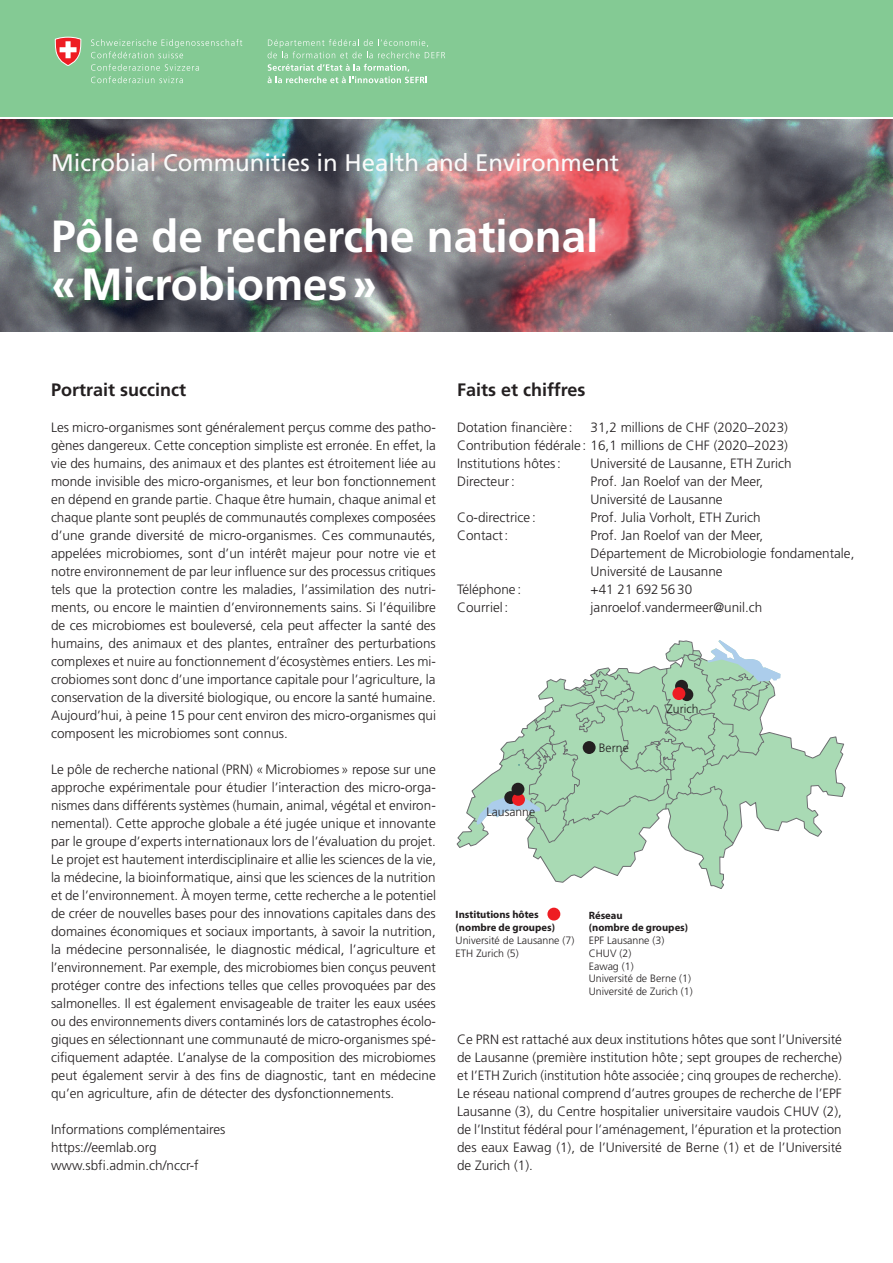
<style>
.page{position:relative;width:893px;height:1263px;background:#fff}
.page>*{position:absolute;margin:0;border:0;box-sizing:border-box;transform-origin:0 0}
.t1{font:700 45px/48px "Frutiger LT Std";color:#fff}
.t2{font:24px "Frutiger LT Std";color:#fafafa}
.t3{font:700 18px "Frutiger LT Std";color:#231f20}
.t4{font:300 13.5px/18px "Frutiger LT Std";color:#231f20;text-align:justify}
.t5{font:300 12.15px "Frutiger LT Std";color:#231f20}
.t6{font:300 10.65px/12.8px "Frutiger LT Std";color:#231f20}
.t7{font:700 10.65px/12.8px "Myriad Pro";color:#231f20}
</style>
<div class="page">
<div style="left:0;top:0;width:893px;height:117px;background:#84ca94"></div>
<svg style="left:268px;top:39px;width:177px;height:19px"></svg>
<svg style="left:267px;top:64px;width:160px;height:19px"></svg>
<svg style="left:91px;top:39px;width:151px;height:19px"></svg>
<svg style="left:91px;top:64px;width:108px;height:19px"></svg>
<svg style="left:55px;top:37px;width:27px;height:29px"></svg>
<img style="left:0;top:119px;width:893px;height:213px">
<svg style="left:456px;top:674px;width:390px;height:215px"></svg>
<svg style="left:473px;top:640px;width:307px;height:204px"></svg>
<div style="left:504px;top:791px;width:13px;height:13px;background:#231f20;border-radius:50%"></div>
<div style="left:512px;top:793px;width:13px;height:13px;background:#ee1d23;border-radius:50%"></div>
<div style="left:583px;top:741px;width:13px;height:13px;background:#231f20;border-radius:50%"></div>
<div style="left:680px;top:688px;width:13px;height:13px;background:#231f20;border-radius:50%"></div>
<div style="left:511px;top:783px;width:13px;height:13px;background:#231f20;border-radius:50%"></div>
<div style="left:675px;top:680px;width:13px;height:13px;background:#231f20;border-radius:50%"></div>
<div style="left:672px;top:687px;width:13px;height:13px;background:#ee1d23;border-radius:50%"></div>
<div style="left:547px;top:908px;width:13px;height:12px;background:#ee1d23;border-radius:50%"></div>
<h2 class="t2" style="left:51px;top:149px;width:570px">Microbial Communities in Health and Environment</h2>
<h1 class="t1" style="left:51px;top:213px;width:549px">Pôle de recherche national «Microbiomes»</h1>
<h3 class="t3" style="left:51px;top:379px;width:136px">Portrait succinct</h3>
<p class="t4" style="left:51px;top:419px;width:386px">Les micro-organismes sont généralement perçus comme des patho&shy;gènes dangereux. Cette conception simpliste est erronée. En effet, la vie des humains, des animaux et des plantes est étroitement liée au monde invisible des micro-organismes, et leur bon fonctionnement en dépend en grande partie. Chaque être humain, chaque animal et chaque plante sont peuplés de communautés complexes composées d’une grande diversité de micro-organismes. Ces communautés, appelées microbiomes, sont d’un intérêt majeur pour notre vie et notre environnement de par leur influence sur des processus critiques tels que la protection contre les maladies, l’assimilation des nutri&shy;ments, ou encore le maintien d’environnements sains. Si l’équilibre de ces microbiomes est bouleversé, cela peut affecter la santé des humains, des animaux et des plantes, entraîner des perturbations complexes et nuire au fonctionnement d’écosystèmes entiers. Les mi&shy;crobiomes sont donc d’une importance capitale pour l’agriculture, la conservation de la diversité biologique, ou encore la santé humaine.<br>Aujourd’hui, à peine 15 pour cent environ des micro-organismes qui composent les microbiomes sont connus.</p>
<p class="t4" style="left:51px;top:761px;width:387px">Le pôle de recherche national (PRN) «Microbiomes» repose sur une approche expérimentale pour étudier l’interaction des micro-orga&shy;nismes dans différents systèmes (humain, animal, végétal et environ&shy;nemental). Cette approche globale a été jugée unique et innovante par le groupe d’experts internationaux lors de l’évaluation du projet.<br>Le projet est hautement interdisciplinaire et allie les sciences de la vie, la médecine, la bioinformatique, ainsi que les sciences de la nutrition et de l’environnement. À moyen terme, cette recherche a le potentiel de créer de nouvelles bases pour des innovations capitales dans des domaines économiques et sociaux importants, à savoir la nutrition, la médecine personnalisée, le diagnostic médical, l’agriculture et l’environnement. Par exemple, des microbiomes bien conçus peuvent protéger contre des infections telles que celles provoquées par des salmonelles. Il est également envisageable de traiter les eaux usées ou des environnements divers contaminés lors de catastrophes écolo&shy;giques en sélectionnant une communauté de micro-organismes spé&shy;cifiquement adaptée. L’analyse de la composition des microbiomes peut également servir à des fins de diagnostic, tant en médecine qu’en agriculture, afin de détecter des dysfonctionnements.</p>
<p class="t4" style="left:51px;top:1121px;width:176px;text-align:left">Informations complémentaires https://eemlab.org www.sbfi.admin.ch/nccr-f</p>
<h3 class="t3" style="left:457px;top:379px;width:130px">Faits et chiffres</h3>
<p class="t4" style="left:457px;top:419px;width:117px">Dotation financière :</p>
<p class="t4" style="left:457px;top:419px;width:332px;text-indent:134px">31,2 millions de CHF (2020–2023)<br>Contribution fédérale: 16,1 millions de CHF (2020–2023)<br>Institutions hôtes:</p>
<p class="t4" style="left:591px;top:455px;width:203px">Université de Lausanne, ETH Zurich</p>
<p class="t4" style="left:457px;top:473px;width:59px">Directeur:</p>
<p class="t4" style="left:591px;top:473px;width:174px">Prof. Jan Roelof van der Meer,<br>Université de Lausanne</p>
<p class="t4" style="left:457px;top:509px;width:80px">Co-directrice :</p>
<p class="t4" style="left:591px;top:509px;width:172px">Prof. Julia Vorholt, ETH Zurich</p>
<p class="t4" style="left:457px;top:527px;width:53px">Contact:</p>
<p class="t4" style="left:591px;top:527px;width:265px;text-align:left">Prof. Jan Roelof van der Meer,<br>Département de Microbiologie fondamentale,<br>Université de Lausanne</p>
<p class="t4" style="left:457px;top:580px;width:65px">Téléphone:</p>
<p class="t4" style="left:591px;top:580px;width:103px">+41 21 6925630</p>
<p class="t4" style="left:457px;top:598px;width:53px">Courriel:</p>
<p class="t4" style="left:591px;top:598px;width:173px">janroelof.vandermeer@unil.ch</p>
<p class="t5" style="left:486px;top:805px;width:50px">Lausanne</p>
<p class="t5" style="left:599px;top:741px;width:31px">Berne</p>
<p class="t5" style="left:667px;top:701px;width:33px">Zurich</p>
<p class="t7" style="left:456px;top:908px;width:101px">Institutions hôtes (nombre de groupes)</p>
<p class="t6" style="left:456px;top:934px;width:120px">Université de Lausanne (7)<br>ETH Zurich (5)</p>
<p class="t7" style="left:589px;top:908px;width:101px">Réseau<br>(nombre de groupes)</p>
<p class="t6" style="left:589px;top:934px;width:105px">EPF Lausanne (3)<br>CHUV (2)<br>Eawag (1)<br>Université de Berne (1)<br>Université de Zurich (1)</p>
<p class="t4" style="left:457px;top:1031px;width:386px">Ce PRN est rattaché aux deux institutions hôtes que sont l’Université de Lausanne (première institution hôte ; sept groupes de recherche) et I’ETH Zurich (institution hôte associée ; cinq groupes de recherche).<br>Le réseau national comprend d’autres groupes de recherche de l’EPF Lausanne (3), du Centre hospitalier universitaire vaudois CHUV (2), de l’Institut fédéral pour l’aménagement, l’épuration et la protection des eaux Eawag (1), de l’Université de Berne (1) et de l’Université de Zurich (1).</p>
</div>
